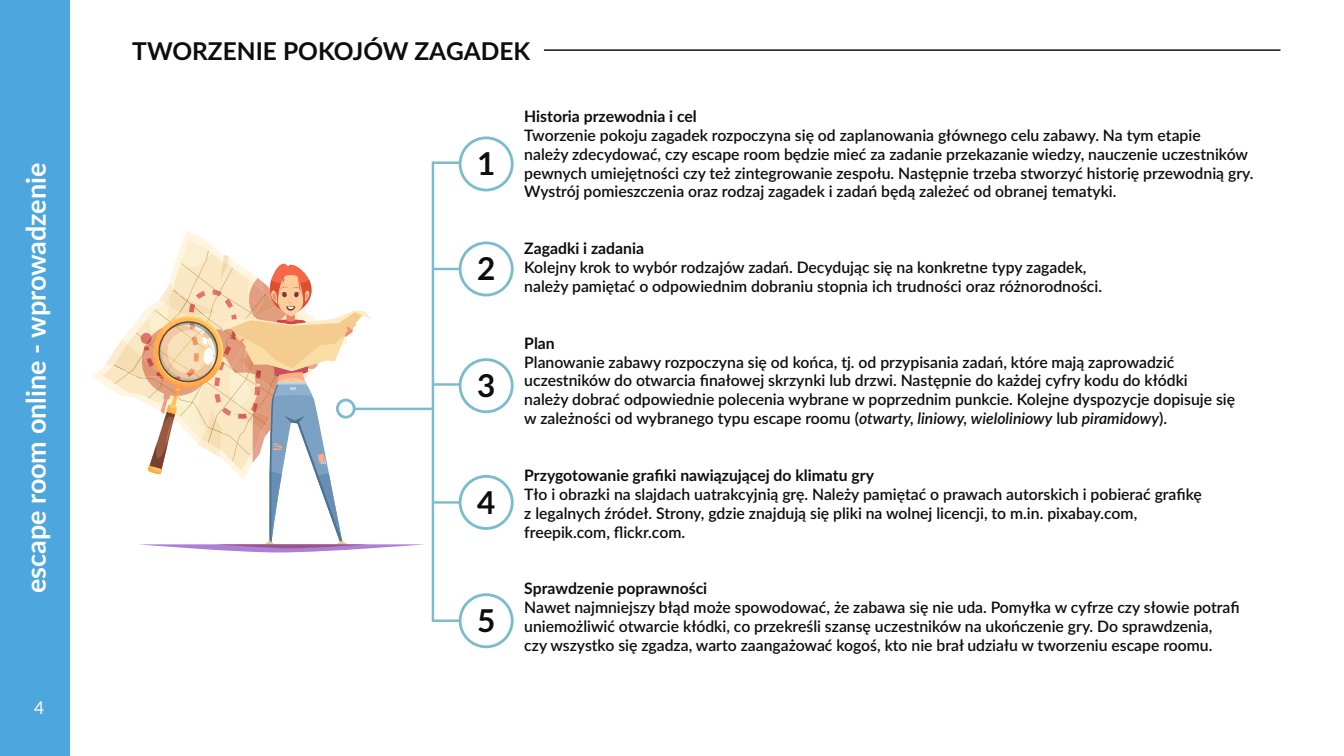
<style>
.page{position:relative;width:1344px;height:756px;background:#fff}
.page>*{position:absolute;margin:0;border:0;box-sizing:border-box;transform-origin:0 0}
.t1{font:700 31.5px "Lato";color:#0d0d0d}
.t2{font:700 26.95px "Lato";color:#fff}
.t3{font:700 24.5px "Lato";color:#0d0d0d}
.t4{font:17.5px "Lato";color:#fcfcfc}
.t5{font:600 15.75px/18.9px "Lato";color:#0d0d0d}
.t6{font:700 15.75px "Lato";color:#0d0d0d}
.s1{font-style:italic}
</style>
<div class="page">
<div style="left:0;top:0;width:70px;height:756px;background:#4da6de"></div>
<hr style="left:544px;top:49px;width:737px;height:2px;background:#000">
<svg style="left:106px;top:241px;width:319px;height:311px"></svg>
<hr style="left:432px;top:162px;width:2px;height:460px;background:#7abcce">
<hr style="left:433px;top:162px;width:33px;height:2px;background:#7abcce">
<hr style="left:433px;top:268px;width:33px;height:2px;background:#7abcce">
<hr style="left:433px;top:383px;width:33px;height:3px;background:#7abcce">
<hr style="left:433px;top:501px;width:33px;height:3px;background:#7abcce">
<hr style="left:433px;top:620px;width:33px;height:2px;background:#7abcce">
<div style="left:460px;top:138px;width:52px;height:52px;background:#fff;border-radius:50%"></div>
<div style="left:459px;top:136px;width:55px;height:55px;border:3px solid #7abcce;border-radius:50%"></div>
<div style="left:460px;top:243px;width:52px;height:52px;background:#fff;border-radius:50%"></div>
<div style="left:459px;top:241px;width:55px;height:55px;border:3px solid #7abcce;border-radius:50%"></div>
<div style="left:460px;top:360px;width:52px;height:52px;background:#fff;border-radius:50%"></div>
<div style="left:459px;top:358px;width:55px;height:55px;border:3px solid #7abcce;border-radius:50%"></div>
<div style="left:337px;top:400px;width:17px;height:17px;background:#fff;border-radius:50%"></div>
<div style="left:336px;top:399px;width:20px;height:20px;border:3px solid #7abcce;border-radius:50%"></div>
<div style="left:460px;top:476px;width:52px;height:52px;background:#fff;border-radius:50%"></div>
<div style="left:459px;top:475px;width:55px;height:55px;border:3px solid #7abcce;border-radius:50%"></div>
<div style="left:460px;top:595px;width:52px;height:52px;background:#fff;border-radius:50%"></div>
<div style="left:459px;top:593px;width:55px;height:55px;border:3px solid #7abcce;border-radius:50%"></div>
<hr style="left:354px;top:408px;width:79px;height:2px;background:#7abcce">
<h2 class="t2" style="left:16px;top:593px;width:432px;rotate:-90deg">escape room online - wprowadzenie</h2>
<p class="t4" style="left:34px;top:695px;width:12px">4</p>
<p class="t3" style="left:132px;top:33px;width:400px">TWORZENIE POKOJÓW ZAGADEK</p>
<p class="t1" style="left:477px;top:141px;width:20px">1</p>
<p class="t1" style="left:477px;top:246px;width:20px">2</p>
<p class="t1" style="left:477px;top:363px;width:20px">3</p>
<p class="t1" style="left:477px;top:479px;width:20px">4</p>
<p class="t1" style="left:477px;top:598px;width:20px">5</p>
<p class="t6" style="left:524px;top:105px;width:174px">Historia przewodnia i cel</p>
<p class="t5" style="left:524px;top:125px;width:731px">Tworzenie pokoju zagadek rozpoczyna się od zaplanowania głównego celu zabawy. Na tym etapie<br>należy zdecydować, czy escape room będzie mieć za zadanie przekazanie wiedzy, nauczenie uczestników pewnych umiejętności czy też zintegrowanie zespołu. Następnie trzeba stworzyć historię przewodnią gry.<br>Wystrój pomieszczenia oraz rodzaj zagadek i zadań będą zależeć od obranej tematyki.</p>
<p class="t6" style="left:524px;top:237px;width:121px">Zagadki i zadania</p>
<p class="t5" style="left:524px;top:257px;width:579px">Kolejny krok to wybór rodzajów zadań. Decydując się na konkretne typy zagadek, należy pamiętać o odpowiednim dobraniu stopnia ich trudności oraz różnorodności.</p>
<p class="t6" style="left:524px;top:331px;width:32px">Plan</p>
<p class="t5" style="left:524px;top:352px;width:665px">Planowanie zabawy rozpoczyna się od końca, tj. od przypisania zadań, które mają zaprowadzić uczestników do otwarcia finałowej skrzynki lub drzwi. Następnie do każdej cyfry kodu do kłódki</p>
<p class="t5" style="left:524px;top:390px;width:712px">należy dobrać odpowiednie polecenia wybrane w poprzednim punkcie. Kolejne dyspozycje dopisuje się</p>
<p class="t5" style="left:524px;top:408px;width:644px">w zależności od wybranego typu escape roomu (<span class="s1">otwarty, liniowy, wieloliniowy</span> lub <span class="s1">piramidowy</span>).</p>
<p class="t6" style="left:524px;top:464px;width:351px">Przygotowanie grafiki nawiązującej do klimatu gry</p>
<p class="t5" style="left:524px;top:484px;width:679px">Tło i obrazki na slajdach uatrakcyjnią grę. Należy pamiętać o prawach autorskich i pobierać grafikę</p>
<p class="t5" style="left:524px;top:503px;width:615px">z legalnych źródeł. Strony, gdzie znajdują się pliki na wolnej licencji, to m.in. pixabay.com,</p>
<p class="t5" style="left:524px;top:522px;width:162px">freepik.com, flickr.com.</p>
<p class="t6" style="left:524px;top:577px;width:185px">Sprawdzenie poprawności</p>
<p class="t5" style="left:524px;top:597px;width:717px">Nawet najmniejszy błąd może spowodować, że zabawa się nie uda. Pomyłka w cyfrze czy słowie potrafi uniemożliwić otwarcie kłódki, co przekreśli szansę uczestników na ukończenie gry. Do sprawdzenia,<br>czy wszystko się zgadza, warto zaangażować kogoś, kto nie brał udziału w tworzeniu escape roomu.</p>
</div>
